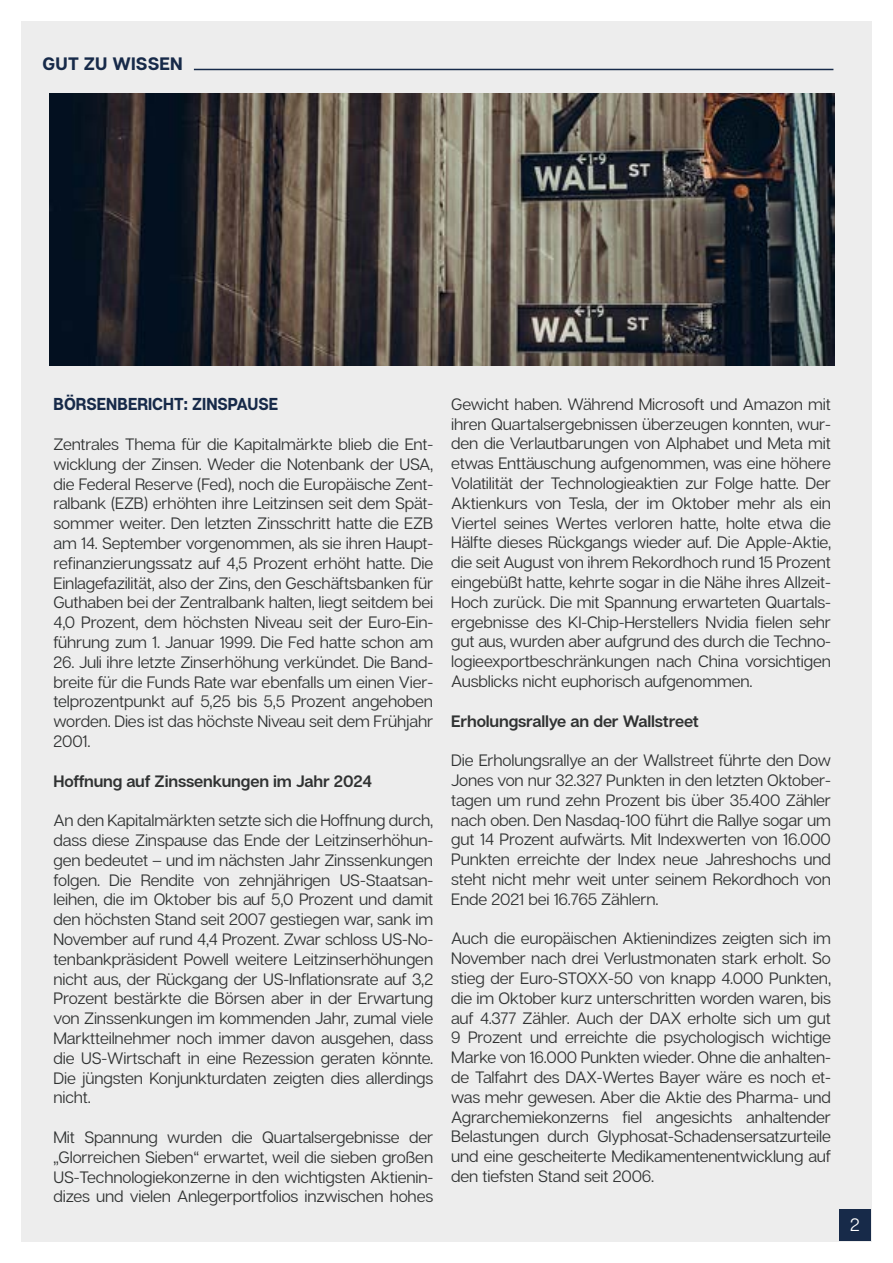
<style>
.page{position:relative;width:893px;height:1263px;background:#fff}
.page>*{position:absolute;margin:0;border:0;box-sizing:border-box;transform-origin:0 0}
.t1{font:700 18px "Articulat CF";letter-spacing:.01em;color:#172a49}
.t2{font:18px "Articulat CF";color:#fff}
.t3{font:700 17.25px "Articulat CF";color:#172a49;scale:.93 1}
.t4{font:16.5px/19.8px "Articulat CF";letter-spacing:-.01em;color:#303232;text-align:justify}
.t5{font:600 16.5px "Articulat CF";letter-spacing:-.01em;color:#303232}
</style>
<div class="page">
<div style="left:21px;top:21px;width:851px;height:1221px;background:#ededed"></div>
<div style="left:839px;top:1209px;width:32px;height:32px;background:#172a49"></div>
<hr style="left:194px;top:69px;width:639px;height:1px;background:#172a49">
<img style="left:50px;top:94px;width:784px;height:272px">
<p class="t1" style="left:43px;top:52px;width:142px">GUT ZU WISSEN</p>
<p class="t3" style="left:54px;top:394px;width:243px">BÖRSENBERICHT: ZINSPAUSE</p>
<p class="t4" style="left:54px;top:435px;width:381px">Zentrales Thema für die Kapitalmärkte blieb die Ent&shy;wicklung der Zinsen. Weder die Notenbank der USA, die Federal Reserve (Fed), noch die Europäische Zent&shy;ralbank (EZB) erhöhten ihre Leitzinsen seit dem Spät&shy;sommer weiter. Den letzten Zinsschritt hatte die EZB am 14. September vorgenommen, als sie ihren Haupt&shy;refinanzierungssatz auf 4,5 Prozent erhöht hatte. Die Einlagefazilität, also der Zins, den Geschäftsbanken für Guthaben bei der Zentralbank halten, liegt seitdem bei 4,0 Prozent, dem höchsten Niveau seit der Euro-Ein&shy;führung zum 1. Januar 1999. Die Fed hatte schon am</p>
<p class="t4" style="left:54px;top:652px;width:381px">26. Juli ihre letzte Zinserhöhung verkündet. Die Band&shy;breite für die Funds Rate war ebenfalls um einen Vier&shy;telprozentpunkt auf 5,25 bis 5,5 Prozent angehoben worden. Dies ist das höchste Niveau seit dem Frühjahr 2001.</p>
<p class="t5" style="left:54px;top:771px;width:320px">Hoffnung auf Zinssenkungen im Jahr 2024</p>
<p class="t4" style="left:54px;top:811px;width:381px">An den Kapitalmärkten setzte sich die Hoffnung durch, dass diese Zinspause das Ende der Leitzinserhöhun&shy;gen bedeutet – und im nächsten Jahr Zinssenkungen folgen. Die Rendite von zehnjährigen US-Staatsan&shy;leihen, die im Oktober bis auf 5,0 Prozent und damit den höchsten Stand seit 2007 gestiegen war, sank im November auf rund 4,4 Prozent. Zwar schloss US-No&shy;tenbankpräsident Powell weitere Leitzinserhöhungen nicht aus, der Rückgang der US-Inflationsrate auf 3,2<br>Prozent bestärkte die Börsen aber in der Erwartung von Zinssenkungen im kommenden Jahr, zumal viele Marktteilnehmer noch immer davon ausgehen, dass die US-Wirtschaft in eine Rezession geraten könnte.<br>Die jüngsten Konjunkturdaten zeigten dies allerdings nicht.</p>
<p class="t4" style="left:54px;top:1128px;width:381px">Mit Spannung wurden die Quartalsergebnisse der „Glorreichen Sieben“ erwartet, weil die sieben großen US-Technologiekonzerne in den wichtigsten Aktienin&shy;dizes und vielen Anlegerportfolios inzwischen hohes</p>
<p class="t4" style="left:451px;top:394px;width:381px">Gewicht haben. Während Microsoft und Amazon mit ihren Quartalsergebnissen überzeugen konnten, wur&shy;den die Verlautbarungen von Alphabet und Meta mit etwas Enttäuschung aufgenommen, was eine höhere Volatilität der Technologieaktien zur Folge hatte. Der Aktienkurs von Tesla, der im Oktober mehr als ein Viertel seines Wertes verloren hatte, holte etwa die Hälfte dieses Rückgangs wieder auf. Die Apple-Aktie, die seit August von ihrem Rekordhoch rund 15 Prozent eingebüßt hatte, kehrte sogar in die Nähe ihres Allzeit-Hoch zurück. Die mit Spannung erwarteten Quartals&shy;ergebnisse des KI-Chip-Herstellers Nvidia fielen sehr gut aus, wurden aber aufgrund des durch die Techno&shy;logieexportbeschränkungen nach China vorsichtigen Ausblicks nicht euphorisch aufgenommen.</p>
<p class="t5" style="left:451px;top:711px;width:249px">Erholungsrallye an der Wallstreet</p>
<p class="t4" style="left:451px;top:751px;width:381px">Die Erholungsrallye an der Wallstreet führte den Dow Jones von nur 32.327 Punkten in den letzten Oktober&shy;tagen um rund zehn Prozent bis über 35.400 Zähler nach oben. Den Nasdaq-100 führt die Rallye sogar um gut 14 Prozent aufwärts. Mit Indexwerten von 16.000<br>Punkten erreichte der Index neue Jahreshochs und steht nicht mehr weit unter seinem Rekordhoch von Ende 2021 bei 16.765 Zählern.</p>
<p class="t4" style="left:451px;top:929px;width:381px">Auch die europäischen Aktienindizes zeigten sich im November nach drei Verlustmonaten stark erholt. So stieg der Euro-STOXX-50 von knapp 4.000 Punkten, die im Oktober kurz unterschritten worden waren, bis auf 4.377 Zähler. Auch der DAX erholte sich um gut 9 Prozent und erreichte die psychologisch wichtige Marke von 16.000 Punkten wieder. Ohne die anhalten&shy;de Talfahrt des DAX-Wertes Bayer wäre es noch et&shy;was mehr gewesen. Aber die Aktie des Pharma- und Agrarchemiekonzerns fiel angesichts anhaltender Belastungen durch Glyphosat-Schadensersatzurteile und eine gescheiterte Medikamentenentwicklung auf den tiefsten Stand seit 2006.</p>
<p class="t2" style="left:850px;top:1214px;width:11px">2</p>
</div>
